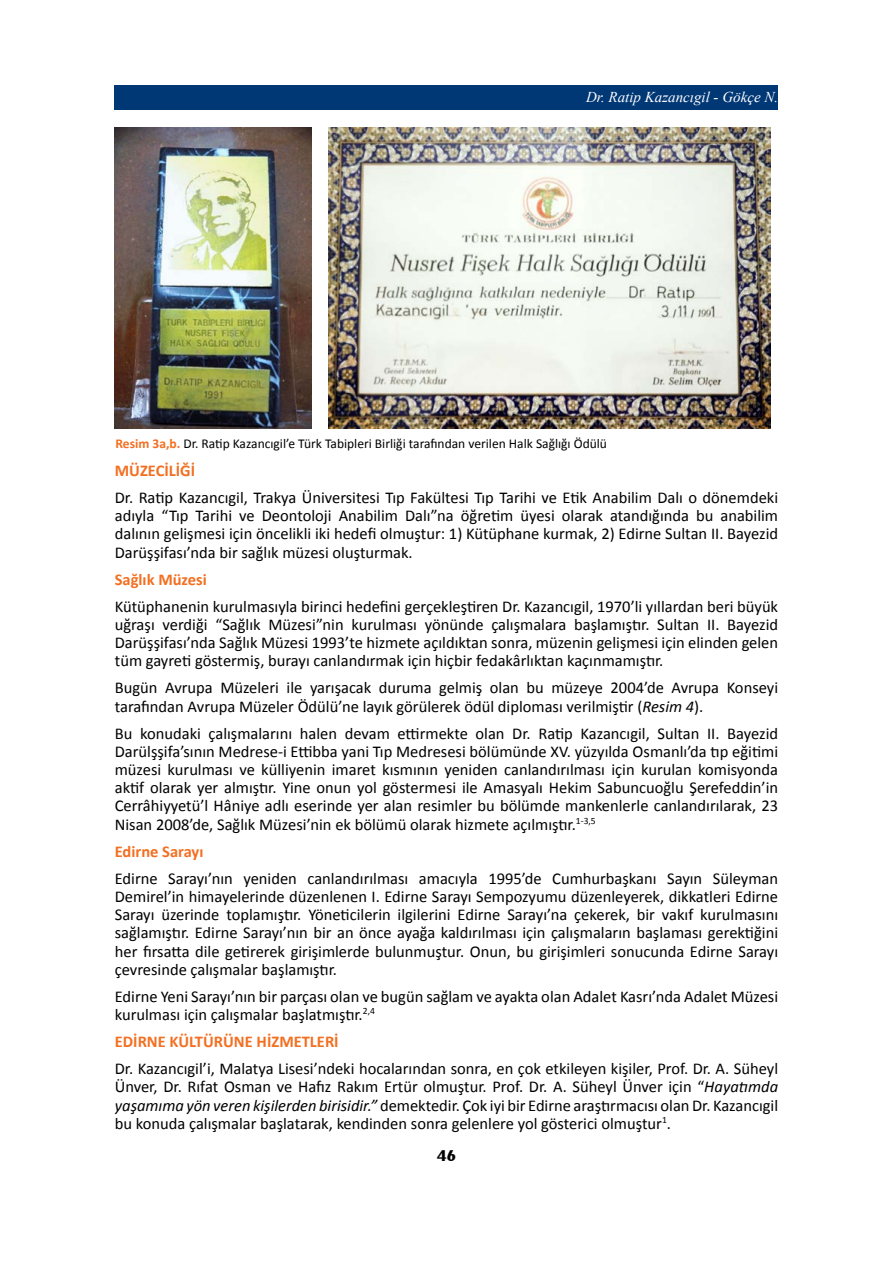
<style>
.page{position:relative;width:893px;height:1263px;background:#fff}
.page>*{position:absolute;margin:0;border:0;box-sizing:border-box;transform-origin:0 0}
.t1{font:16.5px/18.1px "Calibri";color:#000;text-align:justify}
.t2{font:700 16.5px "Calibri";color:#f36f21}
.t3{font:700 16.5px "Exotic 350 BT";color:#000}
.t4{font:italic 15px "Times New Roman";color:#fff}
.t5{font:13.5px "Calibri";color:#000}
.s1{font-weight:700;color:#f36f21}
.s2{font-style:italic}
</style>
<div class="page">
<div style="left:115px;top:85px;width:663px;height:24px;background:#003775"></div>
<img style="left:328px;top:128px;width:443px;height:300px">
<img style="left:115px;top:128px;width:196px;height:300px">
<p class="t4" style="left:586px;top:86px;width:194px">Dr. Ratip Kazancıgil - Gökçe N.</p>
<p class="t5" style="left:116px;top:435px;width:493px"><span class="s1">Resim 3a,b.</span> Dr. Ratip Kazancıgil’e Türk Tabipleri Birliği tarafından verilen Halk Sağlığı Ödülü</p>
<p class="t2" style="left:115px;top:460px;width:82px">MÜZECİLİĞİ</p>
<p class="t1" style="left:115px;top:489px;width:665px">Dr. Ratip Kazancıgil, Trakya Üniversitesi Tıp Fakültesi Tıp Tarihi ve Etik Anabilim Dalı o dönemdeki adıyla “Tıp Tarihi ve Deontoloji Anabilim Dalı”na öğretim üyesi olarak atandığında bu anabilim dalının gelişmesi için öncelikli iki hedefi olmuştur: 1) Kütüphane kurmak, 2) Edirne Sultan II. Bayezid Darüşşifası’nda bir sağlık müzesi oluşturmak.</p>
<p class="t2" style="left:115px;top:569px;width:93px">Sağlık Müzesi</p>
<p class="t1" style="left:115px;top:597px;width:665px">Kütüphanenin kurulmasıyla birinci hedefini gerçekleştiren Dr. Kazancıgil, 1970’li yıllardan beri büyük uğraşı verdiği “Sağlık Müzesi”nin kurulması yönünde çalışmalara başlamıştır. Sultan II. Bayezid Darüşşifası’nda Sağlık Müzesi 1993’te hizmete açıldıktan sonra, müzenin gelişmesi için elinden gelen tüm gayreti göstermiş, burayı canlandırmak için hiçbir fedakârlıktan kaçınmamıştır.</p>
<p class="t1" style="left:115px;top:679px;width:665px">Bugün Avrupa Müzeleri ile yarışacak duruma gelmiş olan bu müzeye 2004’de Avrupa Konseyi tarafından Avrupa Müzeler Ödülü’ne layık görülerek ödül diploması verilmiştir (<span class="s2">Resim 4</span>).</p>
<p class="t1" style="left:115px;top:724px;width:665px">Bu konudaki çalışmalarını halen devam ettirmekte olan Dr. Ratip Kazancıgil, Sultan II. Bayezid Darülşşifa’sının Medrese-i Ettibba yani Tıp Medresesi bölümünde XV. yüzyılda Osmanlı’da tıp eğitimi müzesi kurulması ve külliyenin imaret kısmının yeniden canlandırılması için kurulan komisyonda aktif olarak yer almıştır. Yine onun yol göstermesi ile Amasyalı Hekim Sabuncuoğlu Şerefeddin’in Cerrâhiyyetü’l Hâniye adlı eserinde yer alan resimler bu bölümde mankenlerle canlandırılarak, 23<br>Nisan 2008’de, Sağlık Müzesi’nin ek bölümü olarak hizmete açılmıştır.<sup>1-3,5</sup></p>
<p class="t2" style="left:115px;top:841px;width:90px">Edirne Sarayı</p>
<p class="t1" style="left:115px;top:869px;width:665px">Edirne Sarayı’nın yeniden canlandırılması amacıyla 1995’de Cumhurbaşkanı Sayın Süleyman Demirel’in himayelerinde düzenlenen I. Edirne Sarayı Sempozyumu düzenleyerek, dikkatleri Edirne Sarayı üzerinde toplamıştır. Yöneticilerin ilgilerini Edirne Sarayı’na çekerek, bir vakıf kurulmasını sağlamıştır. Edirne Sarayı’nın bir an önce ayağa kaldırılması için çalışmaların başlaması gerektiğini her fırsatta dile getirerek girişimlerde bulunmuştur. Onun, bu girişimleri sonucunda Edirne Sarayı çevresinde çalışmalar başlamıştır.</p>
<p class="t1" style="left:115px;top:987px;width:665px">Edirne Yeni Sarayı’nın bir parçası olan ve bugün sağlam ve ayakta olan Adalet Kasrı’nda Adalet Müzesi kurulması için çalışmalar başlatmıştır.<sup>2,4</sup></p>
<p class="t2" style="left:115px;top:1031px;width:225px">EDİRNE KÜLTÜRÜNE HİZMETLERİ</p>
<p class="t1" style="left:115px;top:1060px;width:665px">Dr. Kazancıgil’i, Malatya Lisesi’ndeki hocalarından sonra, en çok etkileyen kişiler, Prof. Dr. A. Süheyl Ünver, Dr. Rıfat Osman ve Hafız Rakım Ertür olmuştur. Prof. Dr. A. Süheyl Ünver için “<span class="s2">Hayatımda yaşamıma yön veren kişilerden birisidir.”</span> demektedir. Çok iyi bir Edirne araştırmacısı olan Dr. Kazancıgil bu konuda çalışmalar başlatarak, kendinden sonra gelenlere yol gösterici olmuştur<sup>1</sup>.</p>
<p class="t3" style="left:437px;top:1146px;width:21px">46</p>
</div>
